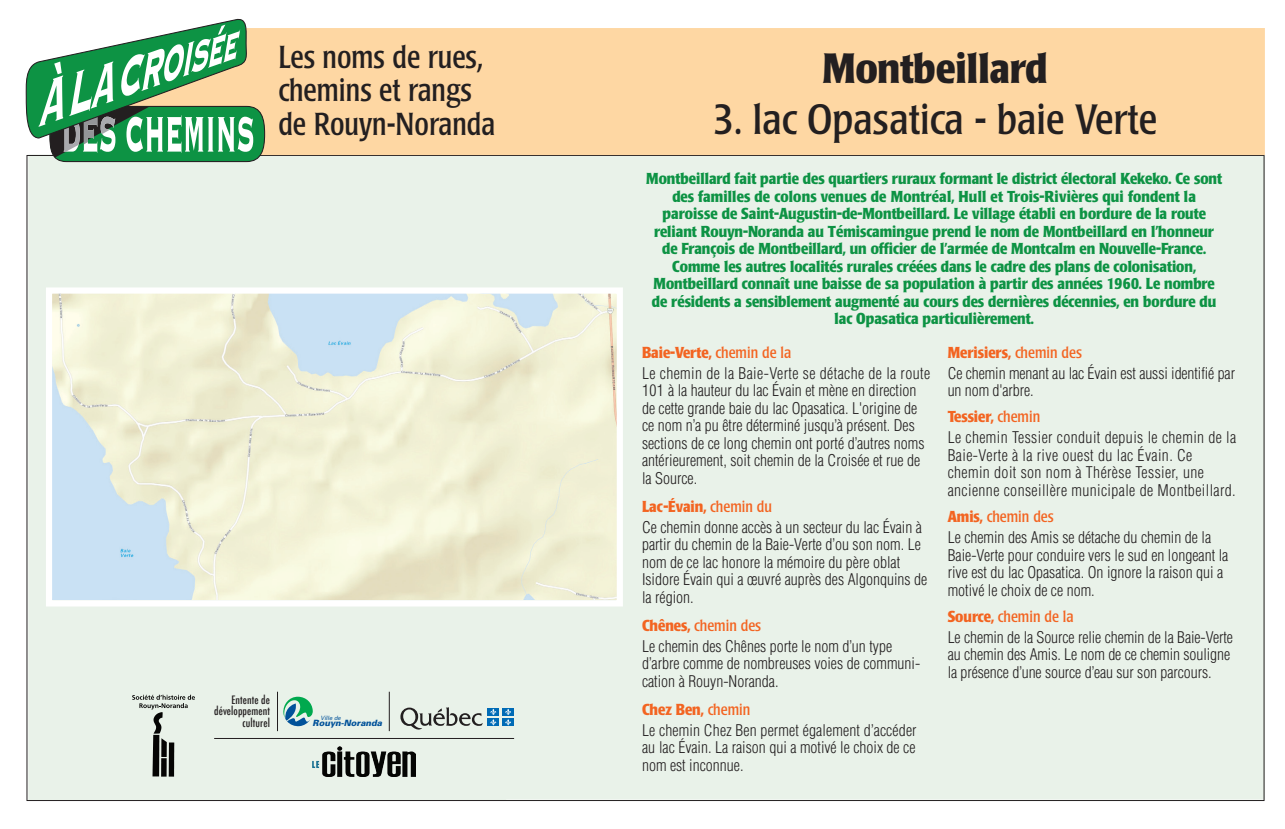
<style>
.page{position:relative;width:1285px;height:829px;background:#fff}
.page>*{position:absolute;margin:0;border:0;box-sizing:border-box;transform-origin:0 0}
.t1{font:condensed 42px "Poppl Laudatio";color:#231f20}
.t2{font:700 condensed 42px "Poppl Laudatio";color:#231f20}
.t3{font:condensed 31.5px/33.2px "Poppl Laudatio";color:#231f20;scale:.96 1}
.t4{font:300 condensed 15.75px/17.5px "Helvetica";color:#231f20}
.t5{font:700 condensed 15.75px/17.5px "Poppl Laudatio";color:#0d9344;text-align:center}
.t6{font:300 condensed 15.75px/17.5px "Helvetica";letter-spacing:.025em;color:#231f20}
.t7{font:700 condensed 15.75px "Poppl Laudatio";color:#f36421}
.t8{font:condensed 15.75px "Poppl Laudatio";color:#f36421}
.t9{font:500 condensed 11.38px/11.4px "Futura";letter-spacing:.01em;color:#231f20;text-align:right}
.t10{font:italic 900 8.58px "Univers";color:#01529a}
.t11{font:italic 5.95px "Univers";color:#01529a}
.s1{font-weight:400}
.s2{font-weight:700}
</style>
<div class="page">
<div style="left:29px;top:157px;width:1233px;height:642px;background:#e9f2e9"></div>
<img style="left:53px;top:294px;width:563px;height:305px">
<div style="left:46px;top:287px;width:577px;height:319px;border:6px solid #fff"></div>
<img style="left:313px;top:746px;width:102px;height:30px">
<div style="left:266px;top:28px;width:998px;height:127px;background:#fed7a3"></div>
<svg style="left:25px;top:18px;width:241px;height:145px"></svg>
<svg style="left:132px;top:694px;width:63px;height:82px;background:#bec5be"></svg>
<svg style="left:282px;top:696px;width:31px;height:30px"></svg>
<hr style="left:214px;top:738px;width:300px;height:1px;background:#231f20">
<hr style="left:277px;top:691px;width:1px;height:40px;background:#231f20">
<hr style="left:389px;top:691px;width:1px;height:40px;background:#231f20">
<svg style="left:400px;top:707px;width:83px;height:22px;background:#b4bab4"></svg>
<div style="left:487px;top:708px;width:12px;height:7px;background:#006bb6"></div>
<div style="left:502px;top:708px;width:12px;height:7px;background:#006bb6"></div>
<div style="left:487px;top:718px;width:12px;height:7px;background:#006bb6"></div>
<svg style="left:490px;top:709px;width:6px;height:16px"></svg>
<div style="left:502px;top:718px;width:12px;height:7px;background:#006bb6"></div>
<svg style="left:505px;top:709px;width:6px;height:16px"></svg>
<h2 class="t3" style="left:278px;top:41px;width:227px">Les noms de rues, chemins et rangs de Rouyn-Noranda</h2>
<p class="t9" style="left:214px;top:694px;width:57px">Entente de développement culturel</p>
<p class="t11" style="left:320px;top:714px;width:22px">Ville de</p>
<p class="t10" style="left:312px;top:718px;width:71px">Rouyn-Noranda</p>
<h1 class="t2" style="left:822px;top:45px;width:226px">Montbeillard</h1>
<h1 class="t1" style="left:712px;top:96px;width:446px">3. lac Opasatica - baie Verte</h1>
<p class="t5" style="left:646px;top:170px;width:577px">Montbeillard fait partie des quartiers ruraux formant le district électoral Kekeko. Ce sont des familles de colons venues de Montréal, Hull et Trois-Rivières qui fondent la paroisse de Saint-Augustin-de-Montbeillard. Le village établi en bordure de la route reliant Rouyn-Noranda au Témiscamingue prend le nom de Montbeillard en l’honneur de François de Montbeillard, un officier de l’armée de Montcalm en Nouvelle-France.<br>Comme les autres localités rurales créées dans le cadre des plans de colonisation, Montbeillard connaît une baisse de sa population à partir des années 1960. Le nombre de résidents a sensiblement augmenté au cours des dernières décennies, en bordure du lac Opasatica particulièrement.</p>
<p class="t7" style="left:642px;top:343px;width:151px">Baie-Verte, <span class="s1">chemin de la</span></p>
<p class="t4" style="left:642px;top:364px;width:290px">Le chemin de la Baie-Verte se détache de la route 101 à la hauteur du lac Évain et mène en direction de cette grande baie du lac Opasatica. L'origine de ce nom n’a pu être déterminé jusqu’à présent. Des sections de ce long chemin ont porté d’autres noms antérieurement, soit chemin de la Croisée et rue de la Source.</p>
<p class="t7" style="left:642px;top:497px;width:131px">Lac-Évain, <span class="s1">chemin du</span></p>
<p class="t4" style="left:642px;top:518px;width:287px">Ce chemin donne accès à un secteur du lac Évain à partir du chemin de la Baie-Verte d’ou son nom. Le nom de ce lac honore la mémoire du père oblat Isidore Évain qui a œuvré auprès des Algonquins de la région.</p>
<p class="t8" style="left:642px;top:616px;width:121px"><span class="s2">Chênes,</span> chemin des</p>
<p class="t4" style="left:642px;top:637px;width:280px">Le chemin des Chênes porte le nom d’un type d’arbre comme de nombreuses voies de communi&shy;cation à Rouyn-Noranda.</p>
<p class="t7" style="left:642px;top:700px;width:110px">Chez Ben, <span class="s1">chemin</span></p>
<p class="t4" style="left:642px;top:721px;width:276px;text-align:justify">Le chemin Chez Ben permet également d’accéder au lac Évain. La raison qui a motivé le choix de ce nom est inconnue.</p>
<p class="t7" style="left:947px;top:343px;width:136px">Merisiers, <span class="s1">chemin des</span></p>
<p class="t4" style="left:947px;top:364px;width:289px">Ce chemin menant au lac Évain est aussi identifié par un nom d'arbre.</p>
<p class="t7" style="left:947px;top:408px;width:94px">Tessier, <span class="s1">chemin</span></p>
<p class="t6" style="left:947px;top:429px;width:290px">Le chemin Tessier conduit depuis le chemin de la Baie-Verte à la rive ouest du lac Évain. Ce chemin doit son nom à Thérèse Tessier, une ancienne conseillère municipale de Montbeillard.</p>
<p class="t8" style="left:947px;top:508px;width:107px"><span class="s2">Amis,</span> chemin des</p>
<p class="t4" style="left:947px;top:528px;width:282px">Le chemin des Amis se détache du chemin de la Baie-Verte pour conduire vers le sud en longeant la rive est du lac Opasatica. On ignore la raison qui a motivé le choix de ce nom.</p>
<p class="t8" style="left:947px;top:607px;width:127px"><span class="s2">Source,</span> chemin de la</p>
<p class="t4" style="left:947px;top:628px;width:287px">Le chemin de la Source relie chemin de la Baie-Verte au chemin des Amis. Le nom de ce chemin souligne la présence d’une source d’eau sur son parcours.</p>
</div>
